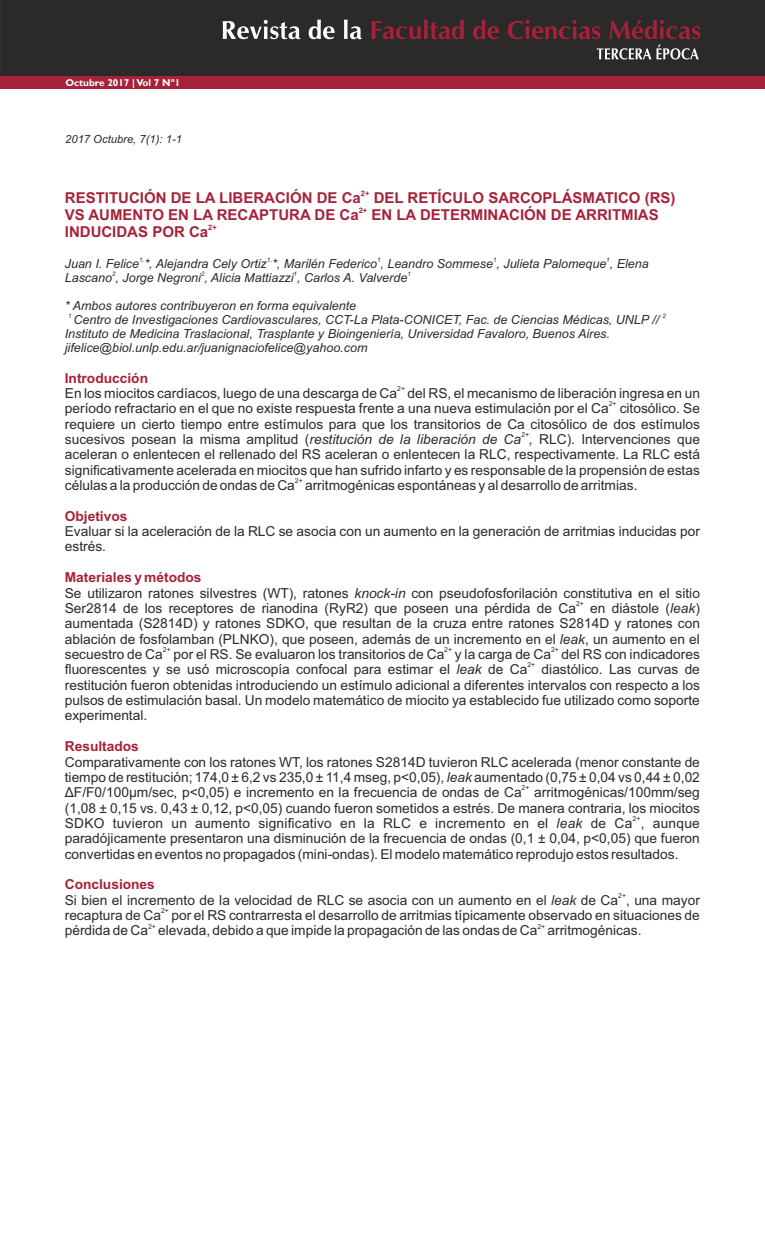
<style>
.page{position:relative;width:765px;height:1260px;background:#fff}
.page>*{position:absolute;margin:0;border:0;box-sizing:border-box;transform-origin:0 0}
.t1{font:700 15px "Arial";color:#a6223a}
.t2{font:13.75px/15.4px "Arial";color:#2b2a29}
.t3{font:700 13.75px "Arial";color:#a6223a}
.t4{font:italic 12.5px/14px "Arial";color:#2b2a29}
.t5{font:italic 11.25px "Arial";color:#2b2a29}
.t6{font:700 10px "Gill Sans";color:#fefefe}
.t7{font:700 7.5px "Arial";color:#a6223a}
.t8{font:6.88px "Arial";color:#2b2a29}
.t9{font:italic 6.88px "Arial";color:#2b2a29}
.t10{font:italic 6.25px "Arial";color:#2b2a29}
.s1{font-style:italic}
.s2{font-weight:700;color:#a6223a}
</style>
<div class="page">
<div style="left:0;top:0;width:765px;height:84px;background:#2b2a29"></div>
<svg style="left:223px;top:20px;width:77px;height:19px"></svg>
<svg style="left:309px;top:20px;width:53px;height:19px"></svg>
<svg style="left:371px;top:20px;width:329px;height:19px"></svg>
<svg style="left:597px;top:45px;width:102px;height:15px"></svg>
<div style="left:0;top:76px;width:765px;height:13px;background:#a6223a"></div>
<p class="t6" style="left:65px;top:79px;width:116px">Octubre 2017 | Vol 7 Nº1</p>
<p class="t5" style="left:65px;top:135px;width:118px">2017 Octubre, 7(1): 1-1</p>
<p class="t1" style="left:65px;top:193px;width:612px">RESTITUCIÓN DE LA LIBERACIÓN DE Ca DEL RETÍCULO SARCOPLÁSMATICO (RS)</p>
<p class="t7" style="left:359px;top:207px;width:10px">2+</p>
<p class="t7" style="left:361px;top:191px;width:10px">2+</p>
<p class="t1" style="left:65px;top:209px;width:595px">VS AUMENTO EN LA RECAPTURA DE Ca EN LA DETERMINACIÓN DE ARRITMIAS</p>
<p class="t7" style="left:208px;top:224px;width:10px">2+</p>
<p class="t1" style="left:65px;top:226px;width:145px">INDUCIDAS POR Ca</p>
<p class="t10" style="left:139px;top:257px;width:7px">1,</p>
<p class="t10" style="left:267px;top:257px;width:7px">1,</p>
<p class="t10" style="left:377px;top:257px;width:5px">1</p>
<p class="t10" style="left:493px;top:257px;width:5px">1</p>
<p class="t10" style="left:606px;top:257px;width:5px">1</p>
<p class="t4" style="left:65px;top:258px;width:585px">Juan I. Felice *, Alejandra Cely Ortiz *, Marilén Federico , Leandro Sommese , Julieta Palomeque , Elena</p>
<p class="t10" style="left:112px;top:271px;width:5px">2</p>
<p class="t10" style="left:201px;top:271px;width:5px">2</p>
<p class="t10" style="left:294px;top:271px;width:5px">1</p>
<p class="t10" style="left:407px;top:271px;width:5px">1</p>
<p class="t4" style="left:65px;top:272px;width:344px">Lascano , Jorge Negroni , Alicia Mattiazzi , Carlos A. Valverde</p>
<p class="t4" style="left:65px;top:300px;width:293px">* Ambos autores contribuyeron en forma equivalente</p>
<p class="t10" style="left:68px;top:313px;width:5px">1</p>
<p class="t10" style="left:663px;top:313px;width:5px">2</p>
<p class="t4" style="left:65px;top:314px;width:596px;text-indent:9px">Centro de Investigaciones Cardiovasculares, CCT-La Plata-CONICET, Fac. de Ciencias Médicas, UNLP //<br>Instituto de Medicina Traslacional, Trasplante y Bioingeniería, Universidad Favaloro, Buenos Aires. jifelice@biol.unlp.edu.ar/juanignaciofelice@yahoo.com</p>
<p class="t3" style="left:65px;top:372px;width:85px">Introducción</p>
<p class="t8" style="left:397px;top:386px;width:9px">2+</p>
<p class="t2" style="left:65px;top:387px;width:637px">En los miocitos cardíacos, luego de una descarga de Ca del RS, el mecanismo de liberación ingresa en un</p>
<p class="t8" style="left:609px;top:401px;width:9px">2+</p>
<p class="t2" style="left:65px;top:402px;width:637px">período refractario en el que no existe respuesta frente a una nueva estimulación por el Ca citosólico. Se requiere un cierto tiempo entre estímulos para que los transitorios de Ca citosólico de dos estímulos</p>
<p class="t9" style="left:521px;top:432px;width:9px">2+</p>
<p class="t2" style="left:65px;top:433px;width:637px;text-align:justify">sucesivos posean la misma amplitud (<span class="s1">restitución de la liberación de Ca ,</span> RLC). Intervenciones que aceleran o enlentecen el rellenado del RS aceleran o enlentecen la RLC, respectivamente. La RLC está significativamente acelerada en miocitos que han sufrido infarto y es responsable de la propensión de estas</p>
<p class="t8" style="left:295px;top:478px;width:9px">2+</p>
<p class="t2" style="left:65px;top:479px;width:574px">células a la producción de ondas de Ca arritmogénicas espontáneas y al desarrollo de arritmias.</p>
<p class="t3" style="left:65px;top:511px;width:64px">Objetivos</p>
<p class="t2" style="left:65px;top:525px;width:637px">Evaluar si la aceleración de la RLC se asocia con un aumento en la generación de arritmias inducidas por estrés.</p>
<p class="t2" style="left:65px;top:571px;width:637px"><span class="s2">Materiales y métodos<br></span>Se utilizaron ratones silvestres (WT), ratones <span class="s1">knock-in</span> con pseudofosforilación constitutiva en el sitio</p>
<p class="t8" style="left:576px;top:601px;width:9px">2+</p>
<p class="t2" style="left:65px;top:602px;width:637px;text-align:justify">Ser2814 de los receptores de rianodina (RyR2) que poseen una pérdida de Ca en diástole (<span class="s1">leak</span>) aumentada (S2814D) y ratones SDKO, que resultan de la cruza entre ratones S2814D y ratones con ablación de fosfolamban (PLNKO), que poseen, además de un incremento en el <span class="s1">leak</span>, un aumento en el</p>
<p class="t8" style="left:163px;top:647px;width:9px">2+</p>
<p class="t8" style="left:444px;top:647px;width:9px">2+</p>
<p class="t8" style="left:551px;top:647px;width:9px">2+</p>
<p class="t2" style="left:65px;top:648px;width:637px">secuestro de Ca por el RS. Se evaluaron los transitorios de Ca y la carga de Ca del RS con indicadores</p>
<p class="t8" style="left:527px;top:662px;width:9px">2+</p>
<p class="t2" style="left:65px;top:663px;width:637px;text-align:justify">fluorescentes y se usó microscopía confocal para estimar el <span class="s1">leak</span> de Ca diastólico. Las curvas de restitución fueron obtenidas introduciendo un estímulo adicional a diferentes intervalos con respecto a los pulsos de estimulación basal. Un modelo matemático de miocito ya establecido fue utilizado como soporte experimental.</p>
<p class="t3" style="left:65px;top:741px;width:76px">Resultados</p>
<p class="t2" style="left:65px;top:755px;width:637px">Comparativamente con los ratones WT, los ratones S2814D tuvieron RLC acelerada (menor constante de tiempo de restitución; 174,0 ± 6,2 vs 235,0 ± 11,4 mseg, p&lt;0,05), <span class="s1">leak</span> aumentado (0,75 ± 0,04 vs 0,44 ± 0,02</p>
<p class="t8" style="left:522px;top:785px;width:9px">2+</p>
<p class="t2" style="left:65px;top:786px;width:637px">ΔF/F0/100µm/sec, p&lt;0,05) e incremento en la frecuencia de ondas de Ca arritmogénicas/100mm/seg (1,08 ± 0,15 vs. 0,43 ± 0,12, p&lt;0,05) cuando fueron sometidos a estrés. De manera contraria, los miocitos</p>
<p class="t8" style="left:633px;top:816px;width:10px">2+</p>
<p class="t2" style="left:65px;top:817px;width:637px;text-align:justify">SDKO tuvieron un aumento significativo en la RLC e incremento en el <span class="s1">leak</span> de Ca , aunque paradójicamente presentaron una disminución de la frecuencia de ondas (0,1 ± 0,04, p&lt;0,05) que fueron convertidas en eventos no propagados (mini-ondas). El modelo matemático reprodujo estos resultados.</p>
<p class="t3" style="left:65px;top:879px;width:92px">Conclusiones</p>
<p class="t8" style="left:618px;top:893px;width:9px">2+</p>
<p class="t2" style="left:65px;top:894px;width:637px">Si bien el incremento de la velocidad de RLC se asocia con un aumento en el <span class="s1">leak</span> de Ca , una mayor</p>
<p class="t8" style="left:161px;top:908px;width:9px">2+</p>
<p class="t2" style="left:65px;top:909px;width:637px">recaptura de Ca por el RS contrarresta el desarrollo de arritmias típicamente observado en situaciones de</p>
<p class="t8" style="left:148px;top:924px;width:9px">2+</p>
<p class="t8" style="left:537px;top:924px;width:9px">2+</p>
<p class="t2" style="left:65px;top:924px;width:578px">pérdida de Ca elevada, debido a que impide la propagación de las ondas de Ca arritmogénicas.</p>
</div>
